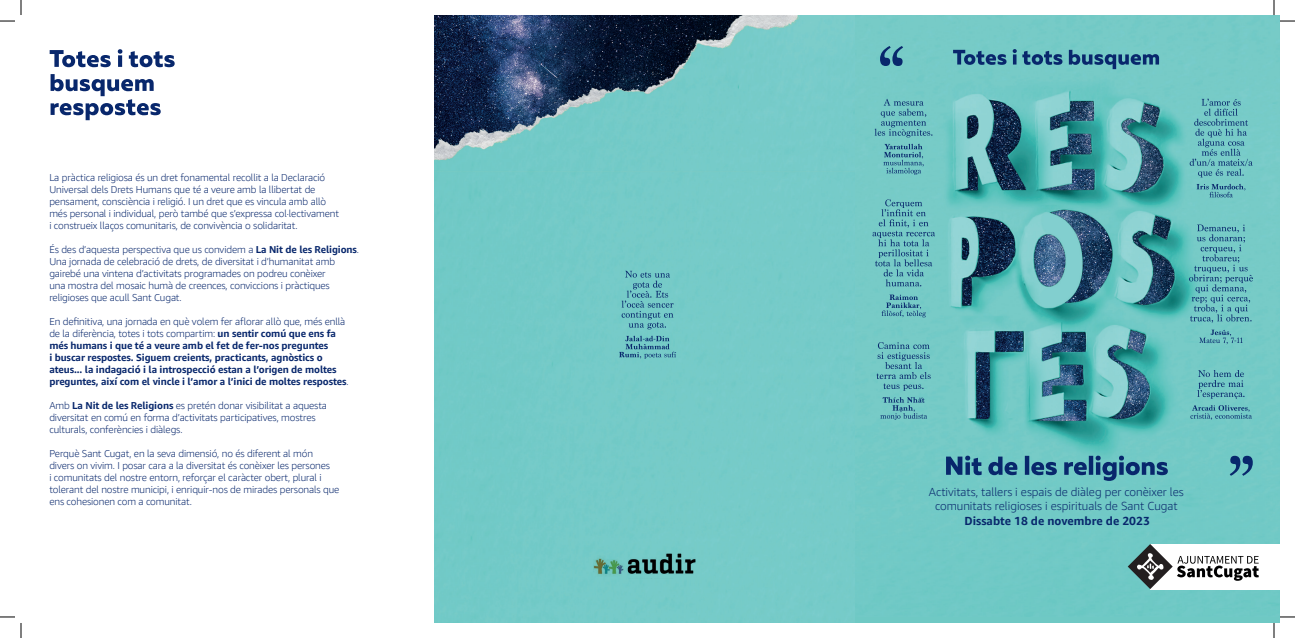
<style>
.page{position:relative;width:1295px;height:638px;background:#fff}
.page>*{position:absolute;margin:0;border:0;box-sizing:border-box;transform-origin:0 0}
.t1{font:300 11.7px/14px "Amazon Ember";color:#08276c;text-align:center}
.t2{font:700 11.7px "Amazon Ember";color:#08276c}
.t3{font:300 10px/12px "Amazon Ember";letter-spacing:-.01em;color:#08276c}
.t4{font:700 10px/12px "Amazon Ember";letter-spacing:-.01em;color:#08276c}
.s1{font-weight:700}
.s2{font-weight:300}
</style>
<div class="page">
<img style="left:854px;top:15px;width:426px;height:601px">
<img style="left:435px;top:15px;width:419px;height:607px">
<svg style="left:953px;top:49px;width:206px;height:20px;background:#5194a8"></svg>
<svg style="left:51px;top:74px;width:110px;height:46px"></svg>
<svg style="left:50px;top:49px;width:125px;height:18px"></svg>
<svg style="left:619px;top:335px;width:57px;height:23px"></svg>
<svg style="left:622px;top:271px;width:52px;height:58px;background:#66b4bb"></svg>
<svg style="left:880px;top:46px;width:23px;height:20px"></svg>
<svg style="left:1230px;top:455px;width:23px;height:20px"></svg>
<svg style="left:1190px;top:405px;width:62px;height:14px"></svg>
<svg style="left:1197px;top:370px;width:47px;height:29px"></svg>
<svg style="left:881px;top:294px;width:45px;height:23px"></svg>
<svg style="left:872px;top:199px;width:63px;height:87px;background:#68b6bb"></svg>
<svg style="left:880px;top:397px;width:47px;height:23px"></svg>
<svg style="left:876px;top:342px;width:55px;height:48px;background:#65b2b9"></svg>
<svg style="left:883px;top:144px;width:41px;height:31px"></svg>
<svg style="left:875px;top:99px;width:57px;height:38px;background:#66b3b9"></svg>
<svg style="left:1197px;top:184px;width:48px;height:13px"></svg>
<svg style="left:1190px;top:98px;width:63px;height:79px;background:#68b6bc"></svg>
<svg style="left:1199px;top:329px;width:44px;height:15px"></svg>
<svg style="left:1189px;top:224px;width:64px;height:99px;background:#66b5ba"></svg>
<svg style="left:946px;top:455px;width:222px;height:25px;background:#4c8fa6"></svg>
<div style="left:1150px;top:543px;width:130px;height:45px;background:#fff"></div>
<svg style="left:1128px;top:543px;width:131px;height:45px"></svg>
<img style="left:593px;top:551px;width:103px;height:27px">
<svg style="left:0;top:0;width:22px;height:22px"></svg>
<svg style="left:0;top:616px;width:22px;height:21px"></svg>
<svg style="left:1273px;top:0;width:22px;height:22px"></svg>
<svg style="left:1273px;top:616px;width:22px;height:21px"></svg>
<p class="t3" style="left:49px;top:171px;width:291px">La pràctica religiosa és un dret fonamental recollit a la Declaració Universal dels Drets Humans que té a veure amb la llibertat de pensament, consciència i religió. I un dret que es vincula amb allò més personal i individual, però també que s’expressa col·lectivament i construeix llaços comunitaris, de convivència o solidaritat.</p>
<p class="t3" style="left:49px;top:243px;width:311px">És des d’aquesta perspectiva que us convidem a <span class="s1">La Nit de les Religions</span>.<br>Una jornada de celebració de drets, de diversitat i d’humanitat amb gairebé una vintena d’activitats programades on podreu conèixer<br>una mostra del mosaic humà de creences, conviccions i pràctiques religioses que acull Sant Cugat.</p>
<p class="t4" style="left:49px;top:315px;width:301px"><span class="s2">En definitiva, una jornada en què volem fer aflorar allò que, més enllà de la diferència, totes i tots compartim:</span> un sentir comú que ens fa més humans i que té a veure amb el fet de fer-nos preguntes<br>i buscar respostes. Siguem creients, practicants, agnòstics o ateus... la indagació i la introspecció estan a l’origen de moltes preguntes, així com el vincle i l’amor a l’inici de moltes respostes<span class="s2">.</span></p>
<p class="t3" style="left:49px;top:399px;width:279px">Amb <span class="s1">La Nit de les Religions</span> es pretén donar visibilitat a aquesta diversitat en comú en forma d’activitats participatives, mostres culturals, conferències i diàlegs.</p>
<p class="t3" style="left:49px;top:447px;width:292px">Perquè Sant Cugat, en la seva dimensió, no és diferent al món divers on vivim. I posar cara a la diversitat és conèixer les persones<br>i comunitats del nostre entorn, reforçar el caràcter obert, plural i tolerant del nostre municipi, i enriquir-nos de mirades personals que ens cohesionen com a comunitat.</p>
<p class="t1" style="left:929px;top:485px;width:256px">Activitats, tallers i espais de diàleg per conèixer les comunitats religioses i espirituals de Sant Cugat</p>
<p class="t2" style="left:964px;top:512px;width:187px">Dissabte 18 de novembre de 2023</p>
</div>
